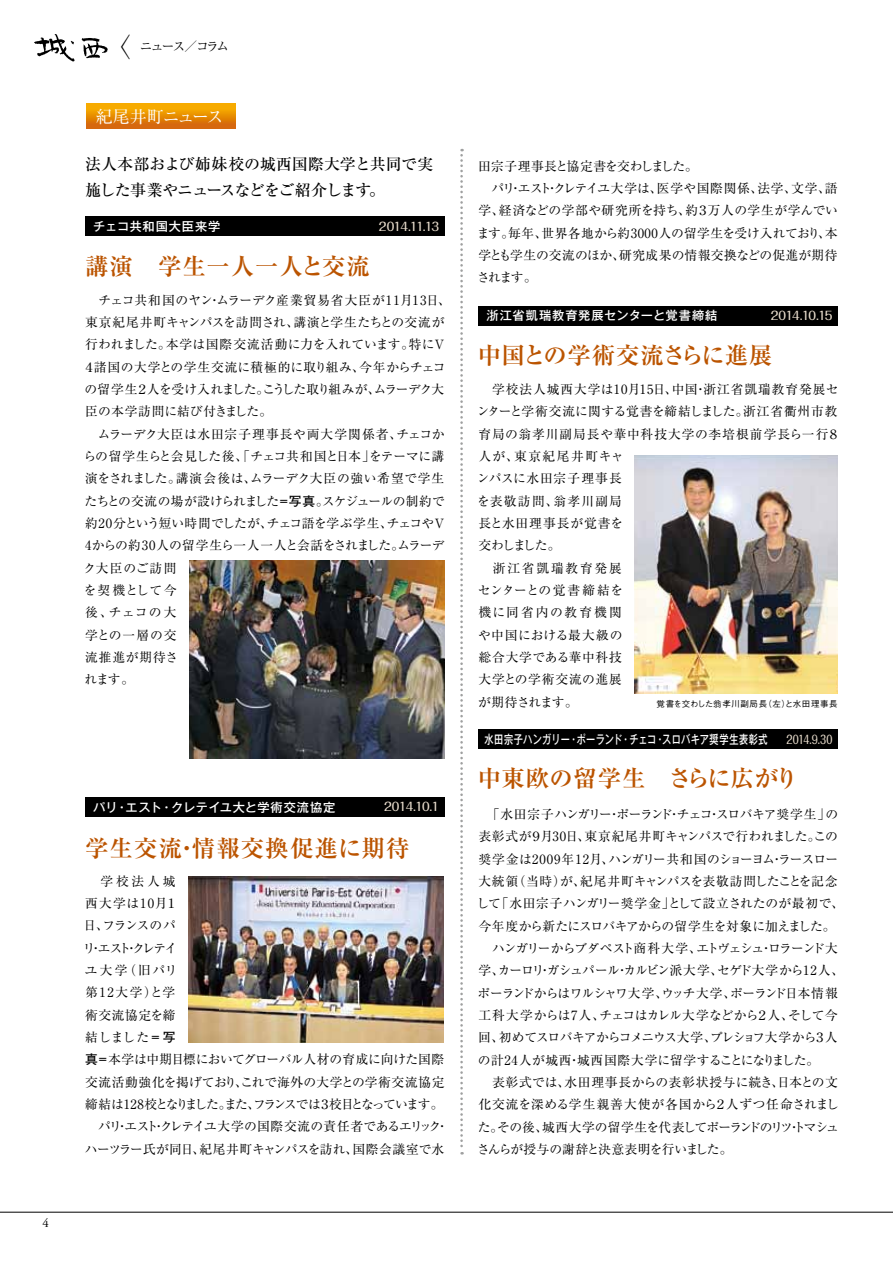
<style>
.page{position:relative;width:893px;height:1263px;background:#fff}
.page>*{position:absolute;margin:0;border:0;box-sizing:border-box;transform-origin:0 0}
.t1{font:300 26.55px "Akashi Std";color:#000}
.t2{font:700 23.4px "Ryumin Pro";letter-spacing:.04em;color:#bb5400}
.t3{font:700 23.4px "Ryumin Pro";letter-spacing:.02em;color:#bb5400}
.t4{font:700 23.4px "Ryumin Pro";letter-spacing:.005em;color:#bb5400}
.t5{font:16.95px "Ryumin Pro";letter-spacing:-.045em;color:#fff}
.t6{font:500 15.9px/25.5px "Ryumin Pro";letter-spacing:-.01em;color:#000}
.t7{font:12.75px/22.4px "Ryumin Pro";letter-spacing:.005em;color:#000}
.t8{font:12.75px/22.4px "Ryumin Pro";letter-spacing:-.04em;color:#000}
.t9{font:12.75px/22.4px "Ryumin Pro";letter-spacing:-.015em;color:#000}
.t10{font:12.75px/22.4px "Ryumin Pro";letter-spacing:.07em;color:#000}
.t11{font:12.75px "Adobe Garamond Pro";color:#000}
.t12{font:500 12.15px "Gothic MB101 Pro";letter-spacing:.05em;color:#fff;scale:.75 1}
.t13{font:500 12.15px "Gothic MB101 Pro";letter-spacing:.05em;color:#fff}
.t14{font:500 12.15px "Gothic MB101 Pro";letter-spacing:.07em;color:#fff}
.t15{font:500 11.7px "Folk Pro";letter-spacing:-.06em;color:#e9ddcd;scale:.95 1}
.t16{font:500 11.7px "Folk Pro";letter-spacing:-.06em;color:#e9ddcd;scale:.75 1}
.t17{font:500 8.55px "Gothic BBB Pro";letter-spacing:.065em;color:#000}
.s1{font-weight:700}
.s2{font-family:"Futo Go B101 Pr 5";font-weight:700}
</style>
<div class="page">
<svg style="left:82px;top:38px;width:26px;height:20px"></svg>
<svg style="left:34px;top:34px;width:41px;height:27px"></svg>
<hr style="left:0;top:1212px;width:893px;height:1px;background:#000">
<svg style="left:460px;top:149px;width:3px;height:1005px"></svg>
<div style="left:86px;top:103px;width:149px;height:26px;background:linear-gradient(to bottom,#feb900,#d3620c)"></div>
<div style="left:85px;top:217px;width:359px;height:19px;background:#000"></div>
<div style="left:478px;top:729px;width:360px;height:20px;background:#000"></div>
<div style="left:478px;top:306px;width:360px;height:19px;background:#000"></div>
<div style="left:85px;top:797px;width:359px;height:19px;background:#000"></div>
<img style="left:188px;top:876px;width:255px;height:167px">
<img style="left:635px;top:455px;width:203px;height:239px">
<img style="left:189px;top:560px;width:255px;height:198px">
<p class="t11" style="left:43px;top:1215px;width:8px">4</p>
<h1 class="t1" style="left:104px;top:28px;width:28px">〈</h1>
<p class="t7" style="left:140px;top:34px;width:91px">ニュース／コラム</p>
<h3 class="t5" style="left:96px;top:103px;width:130px">紀尾井町ニュース</h3>
<p class="t6" style="left:85px;top:150px;width:350px">法人本部および姉妹校の城西国際大学と共同で実施した事業やニュースなどをご紹介します。</p>
<p class="t13" style="left:93px;top:216px;width:129px">チェコ共和国大臣来学</p>
<p class="t15" style="left:379px;top:217px;width:65px">2014.11.13</p>
<h2 class="t2" style="left:85px;top:247px;width:286px">講演　学生一人一人と交流</h2>
<p class="t7" style="left:83px;top:288px;width:370px">　チェコ共和国のヤン・ムラーデク産業貿易省大臣が11月13日、東京紀尾井町キャンパスを訪問され、講演と学生たちとの交流が行われました。本学は国際交流活動に力を入れています。特にＶ<br>４諸国の大学との学生交流に積極的に取り組み、今年からチェコの留学生２人を受け入れました。こうした取り組みが、ムラーデク大臣の本学訪問に結び付きました。<br>　ムラーデク大臣は水田宗子理事長や両大学関係者、チェコからの留学生らと会見した後、「チェコ共和国と日本」をテーマに講演をされました。講演会後は、ムラーデク大臣の強い希望で学生たちとの交流の場が設けられました<span class="s1">＝</span><span class="s2">写真</span>。スケジュールの制約で約20分という短い時間でしたが、チェコ語を学ぶ学生、チェコやＶ<br>4からの約30人の留学生ら一人一人と会話をされました。ムラーデク大臣のご訪問<br>を契機として今<br>後、チェコの大<br>学との一層の交<br>流推進が期待さ<br>れます。</p>
<p class="t13" style="left:93px;top:797px;width:244px">パリ・エスト・クレテイユ大と学術交流協定</p>
<p class="t15" style="left:384px;top:797px;width:59px">2014.10.1</p>
<h2 class="t2" style="left:85px;top:829px;width:326px">学生交流・情報交換促進に期待</h2>
<p class="t9" style="left:83px;top:869px;width:367px">　学校法人城<br>西大学は10月１<br>日、フランスのパ<br>リ・エスト・クレテイ<br>ユ大学（旧パリ<br>第12大学）と学<br>術交流協定を締<br>結しました<span class="s1">＝</span><span class="s2">写<br>真</span><span class="s1">＝</span>本学は中期目標においてグローバル人材の育成に向けた国際交流活動強化を掲げており、これで海外の大学との学術交流協定締結は128校となりました。また、フランスでは３校目となっています。　パリ・エスト・クレテイユ大学の国際交流の責任者であるエリック・ハーツラー氏が同日、紀尾井町キャンパスを訪れ、国際会議室で水</p>
<p class="t7" style="left:477px;top:154px;width:363px">田宗子理事長と協定書を交わしました。<br>　パリ・エスト・クレテイユ大学は、医学や国際関係、法学、文学、語学、経済などの学部や研究所を持ち、約３万人の学生が学んでいます。毎年、世界各地から約3000人の留学生を受け入れており、本学とも学生の交流のほか、研究成果の情報交換などの促進が期待されます。</p>
<p class="t14" style="left:486px;top:306px;width:232px">浙江省凱瑞教育発展センターと覚書締結</p>
<p class="t15" style="left:771px;top:306px;width:66px">2014.10.15</p>
<h2 class="t4" style="left:478px;top:337px;width:296px">中国との学術交流さらに進展</h2>
<p class="t10" style="left:477px;top:377px;width:365px">　学校法人城西大学は10月15日、中国・浙江省凱瑞教育発展センターと学術交流に関する覚書を締結しました。浙江省衢州市教育局の翁孝川副局長や華中科技大学の李培根前学長ら一行８人が、東京紀尾井町キャ<br>ンパスに水田宗子理事長<br>を表敬訪問、翁孝川副局<br>長と水田理事長が覚書を<br>交わしました。<br>　浙江省凱瑞教育発展<br>センターとの覚書締結を<br>機に同省内の教育機関<br>や中国における最大級の<br>総合大学である華中科技<br>大学との学術交流の進展<br>が期待されます。</p>
<p class="t17" style="left:657px;top:697px;width:183px">覚書を交わした翁孝川副局長（左）と水田理事長</p>
<p class="t12" style="left:484px;top:729px;width:379px">水田宗子ハンガリー・ポーランド・チェコ・スロバキア奨学生表彰式</p>
<p class="t16" style="left:786px;top:729px;width:63px">2014.9.30</p>
<h2 class="t3" style="left:478px;top:760px;width:322px">中東欧の留学生　さらに広がり</h2>
<p class="t8" style="left:476px;top:802px;width:369px">　「水田宗子ハンガリー・ポーランド・チェコ・スロバキア奨学生」の表彰式が９月30日、東京紀尾井町キャンパスで行われました。この奨学金は2009年12月、ハンガリー共和国のショーヨム・ラースロー大統領（当時）が、紀尾井町キャンパスを表敬訪問したことを記念して「水田宗子ハンガリー奨学金」として設立されたのが最初で、今年度から新たにスロバキアからの留学生を対象に加えました。　ハンガリーからブダペスト商科大学、エトヴェシュ・ロラーンド大学、カーロリ・ガシュパール・カルビン派大学、セゲド大学から12人、ポーランドからはワルシャワ大学、ウッチ大学、ポーランド日本情報工科大学からは7人、チェコはカレル大学などから２人、そして今回、初めてスロバキアからコメニウス大学、プレショフ大学から３人の計24人が城西・城西国際大学に留学することになりました。<br>　表彰式では、水田理事長からの表彰状授与に続き、日本との文化交流を深める学生親善大使が各国から２人ずつ任命されました。その後、城西大学の留学生を代表してポーランドのリツ・トマシュさんらが授与の謝辞と決意表明を行いました。</p>
</div>
